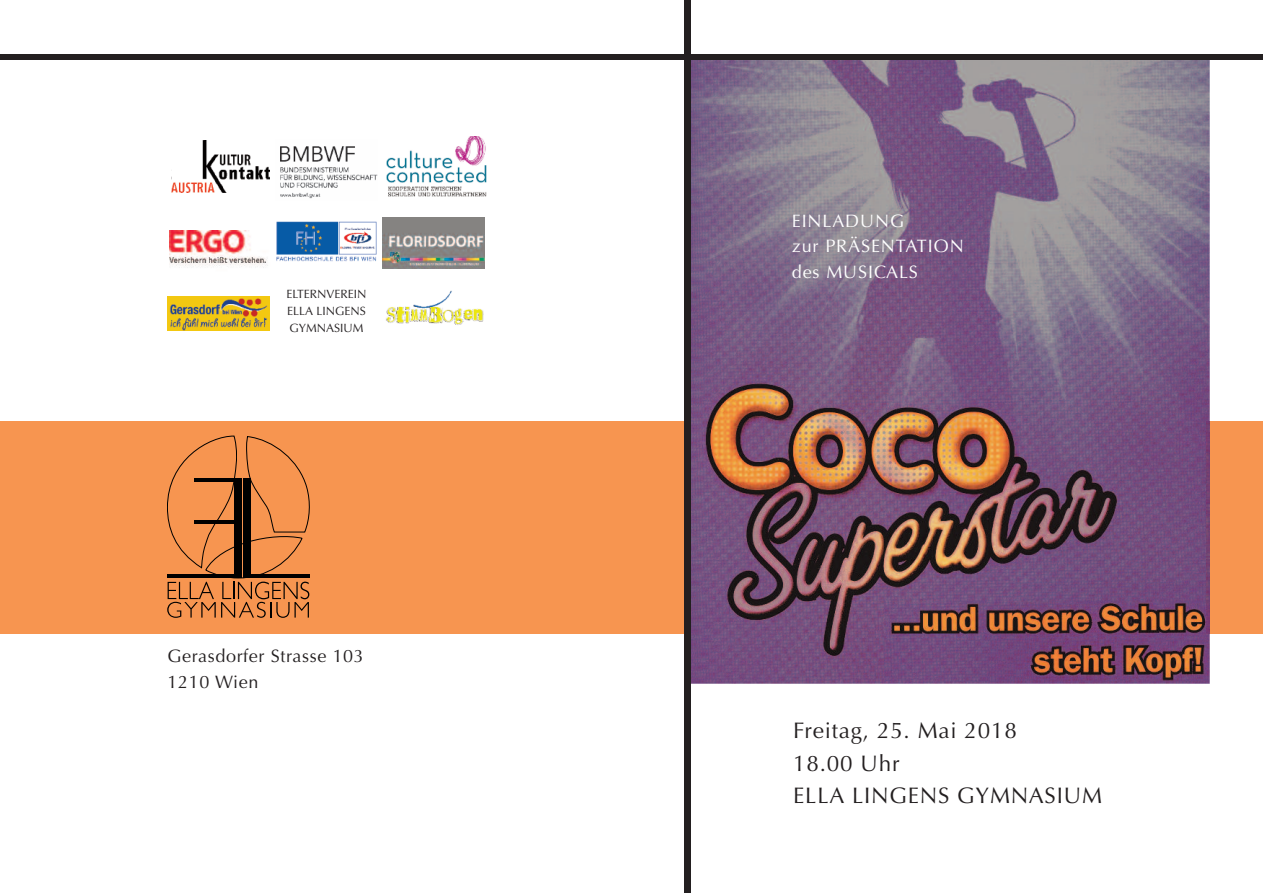
<style>
.page{position:relative;width:1263px;height:893px;background:#fff}
.page>*{position:absolute;margin:0;border:0;box-sizing:border-box;transform-origin:0 0}
.t1{font:22.5px/32.1px "Optima";letter-spacing:.035em;color:#231f20}
.t2{font:18px/25.7px "Optima";letter-spacing:.05em;color:#fff}
.t3{font:18px/25.7px "Optima";letter-spacing:.035em;color:#231f20}
.t4{font:12px/17.1px "Optima";color:#231f20;text-align:justify}
</style>
<div class="page">
<div style="left:1206px;top:422px;width:57px;height:212px;background:#f79550"></div>
<div style="left:0;top:421px;width:690px;height:212px;background:#f79550"></div>
<img style="left:690px;top:60px;width:520px;height:624px">
<img style="left:1206px;top:422px;width:4px;height:212px">
<img style="left:171px;top:141px;width:99px;height:51px">
<img style="left:280px;top:146px;width:98px;height:53px">
<svg style="left:386px;top:160px;width:100px;height:37px"></svg>
<img style="left:387px;top:136px;width:99px;height:60px">
<img style="left:170px;top:230px;width:98px;height:38px">
<svg style="left:383px;top:217px;width:102px;height:52px"></svg>
<img style="left:383px;top:218px;width:102px;height:50px">
<img style="left:167px;top:296px;width:103px;height:35px">
<img style="left:386px;top:290px;width:98px;height:35px">
<img style="left:276px;top:222px;width:101px;height:40px">
<svg style="left:167px;top:436px;width:143px;height:182px"></svg>
<div style="left:684px;top:0;width:6px;height:893px;background:#231f20"></div>
<div style="left:0;top:54px;width:1263px;height:6px;background:#231f20"></div>
<p class="t4" style="left:286px;top:285px;width:82px">ELTERNVEREIN ELLA LINGENS GYMNASIUM</p>
<p class="t3" style="left:167px;top:644px;width:198px">Gerasdorfer Strasse 103<br>1210 Wien</p>
<p class="t2" style="left:792px;top:208px;width:173px">EINLADUNG<br>zur PRÄSENTATION des MUSICALS</p>
<p class="t1" style="left:793px;top:715px;width:310px">Freitag, 25. Mai 2018<br>18.00 Uhr<br>ELLA LINGENS GYMNASIUM</p>
</div>
